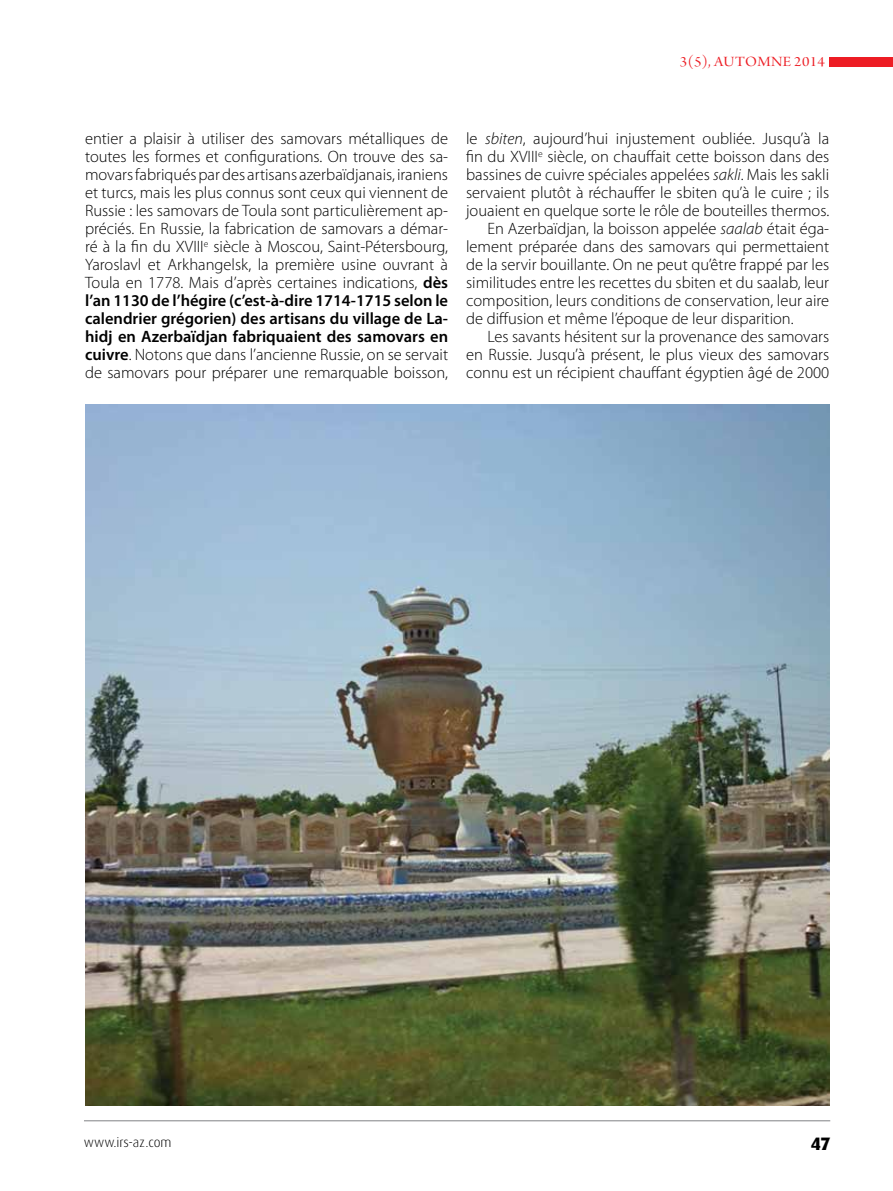
<style>
.page{position:relative;width:893px;height:1191px;background:#fff}
.page>*{position:absolute;margin:0;border:0;box-sizing:border-box;transform-origin:0 0}
.t1{font:800 18px "Dax Pro";color:#000}
.t2{font:300 16.5px/18px "Myriad Pro";color:#000;text-align:justify}
.t3{font:15px "Arno Pro Display";letter-spacing:.02em;color:#ed1d24;scale:1.1 1}
.t4{font:300 13.5px "Dax Pro";color:#000}
.s1{font-weight:600}
.s2{font-style:italic}
</style>
<div class="page">
<hr style="left:84px;top:1120px;width:746px;height:1px;background:#808285">
<div style="left:829px;top:57px;width:64px;height:9px;background:#ed1d24"></div>
<img style="left:85px;top:404px;width:744px;height:702px">
<p class="t3" style="left:680px;top:53px;width:133px">3(5), AUTOMNE 2014</p>
<p class="t2" style="left:85px;top:130px;width:365px">entier a plaisir à utiliser des samovars métalliques de toutes les formes et configurations. On trouve des sa&shy;movars fabriqués par des artisans azerbaïdjanais, iraniens et turcs, mais les plus connus sont ceux qui viennent de Russie : les samovars de Toula sont particulièrement ap&shy;préciés. En Russie, la fabrication de samovars a démar&shy;ré à la fin du XVIII <sup>e</sup> siècle à Moscou, Saint-Pétersbourg, Yaroslavl et Arkhangelsk, la première usine ouvrant à Toula en 1778. Mais d’après certaines indications, <span class="s1">dès l’an 1130 de l’hégire (c’est-à-dire 1714-1715 selon le calendrier grégorien) des artisans du village de La&shy;hidj en Azerbaïdjan fabriquaient des samovars en cuivre</span>. Notons que dans l’ancienne Russie, on se servait de samovars pour préparer une remarquable boisson,</p>
<p class="t2" style="left:466px;top:130px;width:365px">le <span class="s2">sbiten</span>, aujourd’hui injustement oubliée. Jusqu’à la</p>
<p class="t2" style="left:466px;top:148px;width:365px">fin du XVIII <sup>e</sup> siècle, on chauffait cette boisson dans des</p>
<p class="t2" style="left:466px;top:166px;width:365px">bassines de cuivre spéciales appelées <span class="s2">sakli</span>. Mais les sakli</p>
<p class="t2" style="left:466px;top:184px;width:365px">servaient plutôt à réchauffer le sbiten qu’à le cuire ; ils</p>
<p class="t2" style="left:466px;top:202px;width:365px">jouaient en quelque sorte le rôle de bouteilles thermos.</p>
<p class="t2" style="left:487px;top:220px;width:343px">En Azerbaïdjan, la boisson appelée <span class="s2">saalab</span> était éga-</p>
<p class="t2" style="left:466px;top:238px;width:365px">lement préparée dans des samovars qui permettaient</p>
<p class="t2" style="left:466px;top:256px;width:365px">de la servir bouillante. On ne peut qu’être frappé par les</p>
<p class="t2" style="left:466px;top:274px;width:365px">similitudes entre les recettes du sbiten et du saalab, leur</p>
<p class="t2" style="left:466px;top:292px;width:365px">composition, leurs conditions de conservation, leur aire</p>
<p class="t2" style="left:466px;top:310px;width:329px">de diffusion et même l’époque de leur disparition.</p>
<p class="t2" style="left:487px;top:328px;width:343px">Les savants hésitent sur la provenance des samovars</p>
<p class="t2" style="left:466px;top:346px;width:365px">en Russie. Jusqu’à présent, le plus vieux des samovars</p>
<p class="t2" style="left:466px;top:364px;width:365px">connu est un récipient chauffant égyptien âgé de 2000</p>
<p class="t4" style="left:84px;top:1133px;width:89px">www.irs-az.com</p>
<p class="t1" style="left:811px;top:1131px;width:21px">47</p>
</div>
